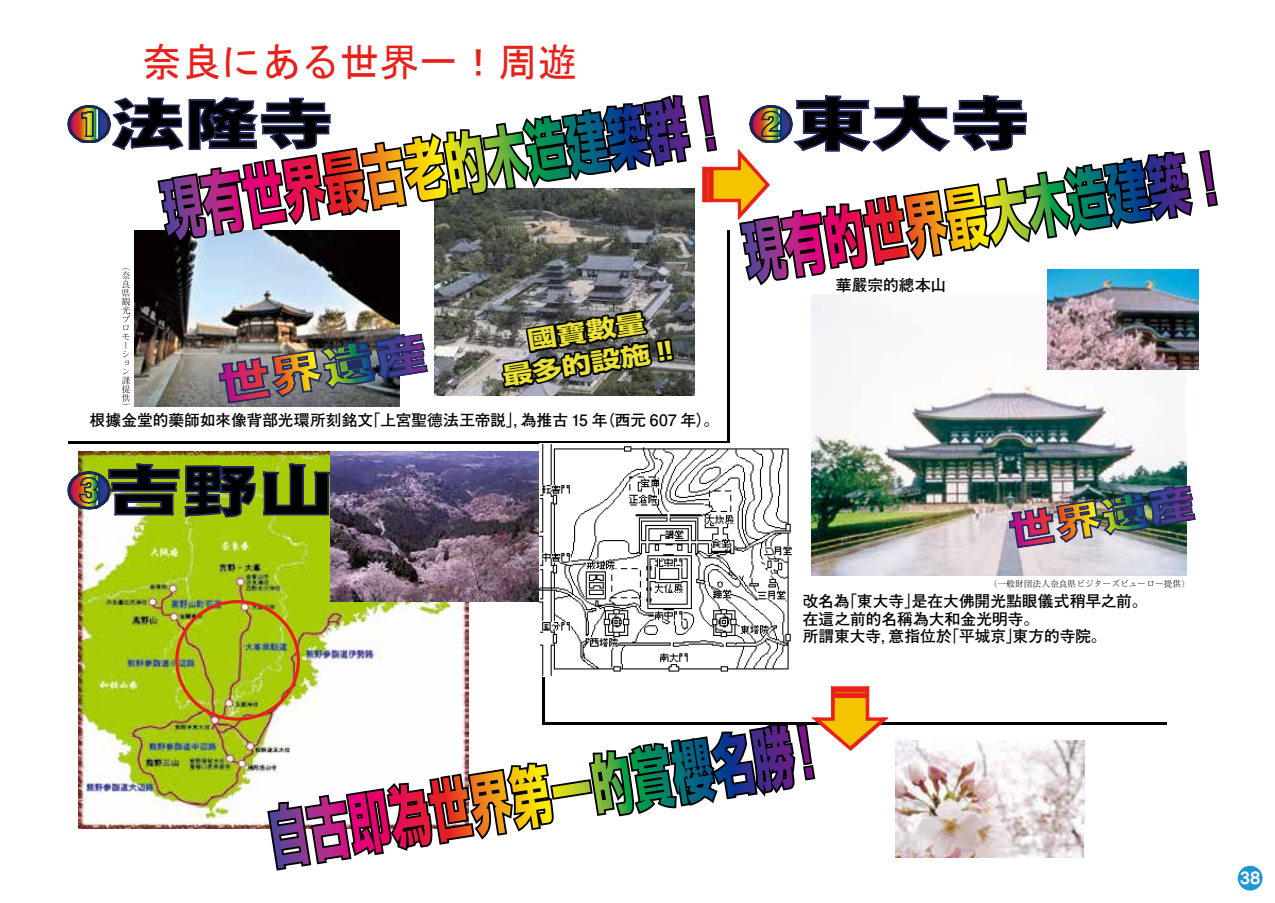
<style>
.page{position:relative;width:1275px;height:903px;background:#fff}
.page>*{position:absolute;margin:0;border:0;box-sizing:border-box;transform-origin:0 0}
.t1{font:39.2px "MS Gothic";letter-spacing:.01em;color:#e72119}
.t2{font:700 23.8px/31.5px "Shin Go Pro";color:#eae237;text-align:center;scale:1.25 1}
.t3{font:700 15.75px/17.5px "Futo Go B101 Pro";color:#000}
.t4{font:15.75px "Seurat Capie Pro B";color:#fff}
.t5{font:300 8.75px "Ryumin Pro";color:#000}
</style>
<div class="page">
<img style="left:812px;top:405px;width:375px;height:171px">
<hr style="left:728px;top:230px;width:2px;height:211px;background:#000">
<hr style="left:68px;top:441px;width:662px;height:2px;background:#000">
<hr style="left:542px;top:443px;width:2px;height:132px;background:#000">
<hr style="left:542px;top:575px;width:2px;height:107px;background:#000">
<hr style="left:542px;top:682px;width:2px;height:43px;background:#000">
<hr style="left:542px;top:723px;width:624px;height:2px;background:#000">
<img style="left:79px;top:451px;width:389px;height:378px">
<img style="left:330px;top:451px;width:209px;height:151px">
<div style="left:175px;top:600px;width:125px;height:121px;border:3px solid #e72119;border-radius:50%"></div>
<img style="left:539px;top:444px;width:253px;height:233px">
<img style="left:895px;top:741px;width:189px;height:117px">
<img style="left:1009px;top:486px;width:186px;height:62px">
<svg style="left:68px;top:464px;width:262px;height:53px;background:#4c5529"></svg>
<svg style="left:265px;top:686px;width:623px;height:185px"></svg>
<div style="left:1238px;top:866px;width:24px;height:24px;background:#2096d5;border-radius:50%"></div>
<img style="left:68px;top:94px;width:1150px;height:311px">
<h1 class="t1" style="left:142px;top:42px;width:436px">奈良にある世界一！周遊</h1>
<h2 class="t2" style="left:495px;top:327px;width:144px;rotate:-9deg">國寶數量<br>最多的設施‼</h2>
<p class="t3" style="left:90px;top:409px;width:631px">根據金堂的藥師如來像背部光環所刻銘文「上宮聖德法王帝説」，為推古 15 年（西元 607 年）。</p>
<p class="t3" style="left:836px;top:274px;width:112px">華嚴宗的總本山</p>
<p class="t5" style="left:989px;top:577px;width:203px">（一般財団法人奈良県ビジターズビューロー提供）</p>
<p class="t3" style="left:803px;top:590px;width:346px">改名為「東大寺」是在大佛開光點眼儀式稍早之前。在這之前的名稱為大和金光明寺。<br>所謂東大寺，意指位於｢平城京｣東方的寺院。</p>
<p class="t4" style="left:1240px;top:867px;width:22px">38</p>
</div>
